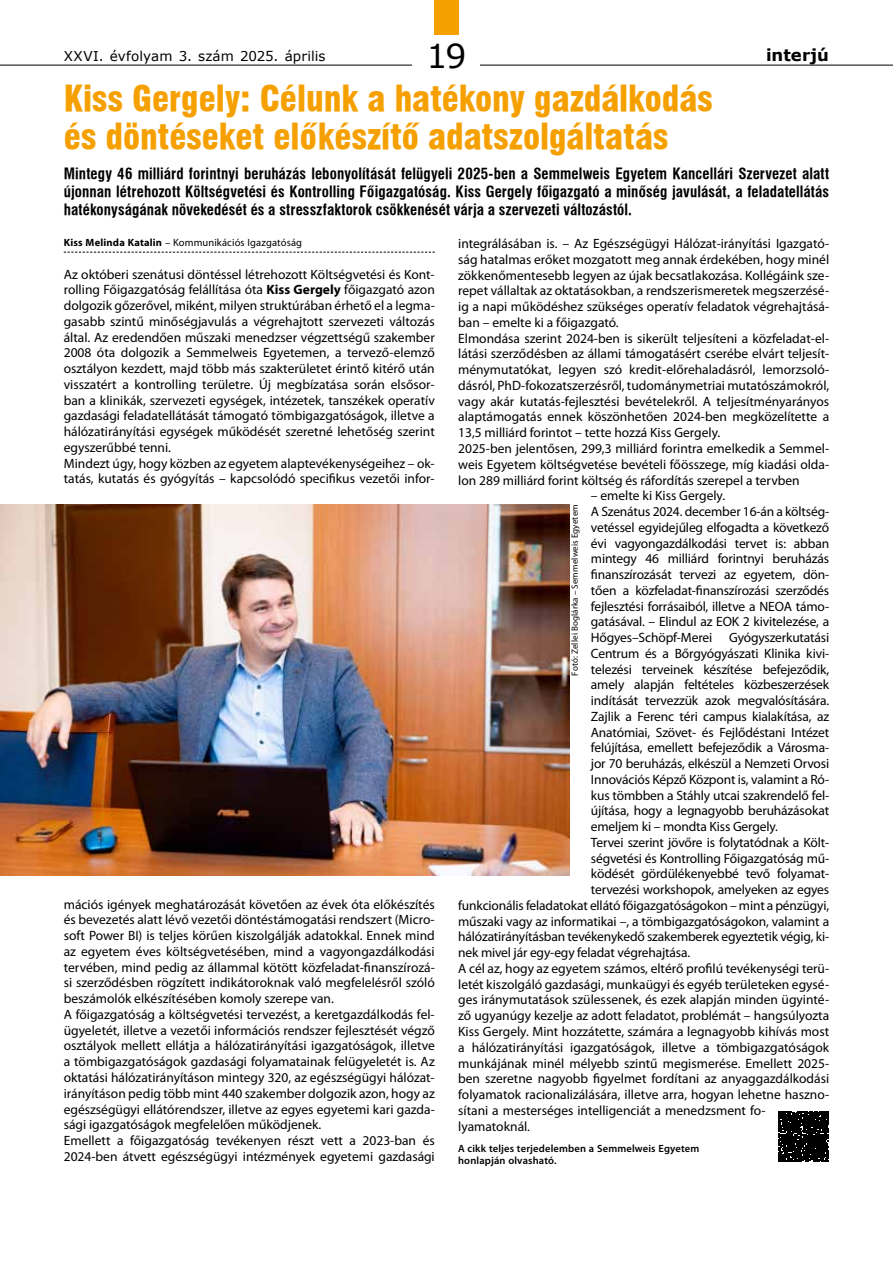
<style>
.page{position:relative;width:893px;height:1263px;background:#fff}
.page>*{position:absolute;margin:0;border:0;box-sizing:border-box;transform-origin:0 0}
.t1{font:34.5px/37.5px "Swiss 721 Blk Cn PFL";color:#f6a000}
.t2{font:33px "Verdana";color:#000}
.t3{font:700 16.5px "Verdana";color:#000}
.t4{font:700 15px/18px "Swiss 721 Cn PFL";letter-spacing:.01em;color:#000;text-align:justify}
.t5{font:13.5px/15.8px "Myriad Pro";color:#000}
.t6{font:13.5px "Verdana";letter-spacing:.005em;color:#000}
.t7{font:600 10.5px/12px "Myriad Pro";letter-spacing:.015em;color:#000}
.t8{font:10.5px "Myriad Pro";letter-spacing:.01em;color:#000}
.t9{font:9px "Myriad Pro";letter-spacing:.015em;color:#000}
.s1{font-weight:700}
</style>
<div class="page">
<hr style="left:0;top:65px;width:893px;height:1px;background:#000">
<div style="left:413px;top:32px;width:67px;height:45px;background:#fff"></div>
<svg style="left:64px;top:252px;width:371px;height:1px"></svg>
<div style="left:434px;top:0;width:24px;height:34px;background:#f6a000"></div>
<div style="left:778px;top:1111px;width:51px;height:51px;background:#000"></div>
<img style="left:0;top:504px;width:570px;height:372px">
<h2 class="t2" style="left:427px;top:35px;width:41px">19</h2>
<h1 class="t1" style="left:64px;top:80px;width:650px">Kiss Gergely: Célunk a hatékony gazdálkodás és döntéseket előkészítő adatszolgáltatás</h1>
<p class="t4" style="left:64px;top:165px;width:767px">Mintegy 46 milliárd forintnyi beruházás lebonyolítását felügyeli 2025-ben a Semmelweis Egyetem Kancellári Szervezet alatt újonnan létrehozott Költségvetési és Kontrolling Főigazgatóság. Kiss Gergely főigazgató a minőség javulását, a feladatellátás hatékonyságának növekedését és a stresszfaktorok csökkenését várja a szervezeti változástól.</p>
<p class="t8" style="left:64px;top:236px;width:240px"><span class="s1">Kiss Melinda Katalin</span> – Kommunikációs Igazgatóság</p>
<p class="t5" style="left:64px;top:266px;width:373px">Az októberi szenátusi döntéssel létrehozott Költségvetési és Kont&shy;rolling Főigazgatóság felállítása óta <span class="s1">Kiss Gergely</span> főigazgató azon dolgozik gőzerővel, miként, milyen struktúrában érhető el a legma&shy;gasabb szintű minőségjavulás a végrehajtott szervezeti változás által. Az eredendően műszaki menedzser végzettségű szakember 2008 óta dolgozik a Semmelweis Egyetemen, a tervező-elemző osztályon kezdett, majd több más szakterületet érintő kitérő után visszatért a kontrolling területre. Új megbízatása során elsősor&shy;ban a klinikák, szervezeti egységek, intézetek, tanszékek operatív gazdasági feladatellátását támogató tömbigazgatóságok, illetve a hálózatirányítási egységek működését szeretné lehetőség szerint egyszerűbbé tenni.<br>Mindezt úgy, hogy közben az egyetem alaptevékenységeihez – ok&shy;tatás, kutatás és gyógyítás – kapcsolódó specifikus vezetői infor-</p>
<p class="t6" style="left:64px;top:48px;width:263px">XXVI. évfolyam 3. szám 2025. április</p>
<p class="t3" style="left:766px;top:44px;width:64px">interjú</p>
<p class="t5" style="left:458px;top:236px;width:373px">integrálásában is. – Az Egészségügyi Hálózat-irányítási Igazgató&shy;ság hatalmas erőket mozgatott meg annak érdekében, hogy minél zökkenőmentesebb legyen az újak becsatlakozása. Kollégáink sze&shy;repet vállaltak az oktatásokban, a rendszerismeretek megszerzésé&shy;ig a napi működéshez szükséges operatív feladatok végrehajtásá&shy;ban – emelte ki a főigazgató.<br>Elmondása szerint 2024-ben is sikerült teljesíteni a közfeladat-el&shy;látási szerződésben az állami támogatásért cserébe elvárt teljesít&shy;ménymutatókat, legyen szó kredit-előrehaladásról, lemorzsoló&shy;dásról, PhD-fokozatszerzésről, tudománymetriai mutatószámokról, vagy akár kutatás-fejlesztési bevételekről. A teljesítményarányos alaptámogatás ennek köszönhetően 2024-ben megközelítette a 13,5 milliárd forintot – tette hozzá Kiss Gergely.<br>2025-ben jelentősen, 299,3 milliárd forintra emelkedik a Semmel&shy;weis Egyetem költségvetése bevételi főösszege, míg kiadási olda&shy;lon 289 milliárd forint költség és ráfordítás szerepel a tervben</p>
<p class="t5" style="left:591px;top:488px;width:240px">– emelte ki Kiss Gergely.<br>A Szenátus 2024. december 16-án a költség&shy;vetéssel egyidejűleg elfogadta a következő évi vagyongazdálkodási tervet is: abban mintegy 46 milliárd forintnyi beruházás finanszírozását tervezi az egyetem, dön&shy;tően a közfeladat-finanszírozási szerződés fejlesztési forrásaiból, illetve a NEOA támo&shy;gatásával. – Elindul az EOK 2 kivitelezése, a Hőgyes–Schöpf-Merei</p>
<p class="t9" style="left:569px;top:676px;width:173px;rotate:-90deg">Fotó: Zellei Boglárka – Semmelweis Egyetem</p>
<p class="t5" style="left:729px;top:629px;width:102px">Gyógyszerkutatási</p>
<p class="t5" style="left:591px;top:645px;width:240px">Centrum és a Bőrgyógyászati Klinika kivi-</p>
<p class="t5" style="left:591px;top:661px;width:240px">telezési terveinek készítése befejeződik,</p>
<p class="t5" style="left:591px;top:677px;width:240px">amely alapján feltételes közbeszerzések</p>
<p class="t5" style="left:591px;top:692px;width:240px">indítását tervezzük azok megvalósítására.</p>
<p class="t5" style="left:591px;top:708px;width:240px">Zajlik a Ferenc téri campus kialakítása, az</p>
<p class="t5" style="left:591px;top:724px;width:240px">Anatómiai, Szövet- és Fejlődéstani Intézet</p>
<p class="t5" style="left:591px;top:740px;width:240px">felújítása, emellett befejeződik a Városma-</p>
<p class="t5" style="left:591px;top:755px;width:240px">jor 70 beruházás, elkészül a Nemzeti Orvosi</p>
<p class="t5" style="left:591px;top:771px;width:240px">Innovációs Képző Központ is, valamint a Ró-</p>
<p class="t5" style="left:591px;top:787px;width:240px">kus tömbben a Stáhly utcai szakrendelő fel-</p>
<p class="t5" style="left:591px;top:803px;width:240px">újítása, hogy a legnagyobb beruházásokat</p>
<p class="t5" style="left:591px;top:818px;width:188px">emeljem ki – mondta Kiss Gergely.</p>
<p class="t5" style="left:591px;top:834px;width:240px">Tervei szerint jövőre is folytatódnak a Költ-</p>
<p class="t5" style="left:591px;top:850px;width:240px">ségvetési és Kontrolling Főigazgatóság mű-</p>
<p class="t5" style="left:591px;top:866px;width:240px">ködését gördülékenyebbé tevő folyamat-</p>
<p class="t5" style="left:591px;top:881px;width:240px">tervezési workshopok, amelyeken az egyes</p>
<p class="t5" style="left:458px;top:897px;width:372px">funkcionális feladatokat ellátó főigazgatóságokon – mint a pénzügyi,</p>
<p class="t5" style="left:458px;top:913px;width:372px">műszaki vagy az informatikai –, a tömbigazgatóságokon, valamint a</p>
<p class="t5" style="left:458px;top:929px;width:372px">hálózatirányításban tevékenykedő szakemberek egyeztetik végig, ki-</p>
<p class="t5" style="left:458px;top:944px;width:233px">nek mivel jár egy-egy feladat végrehajtása.</p>
<p class="t5" style="left:458px;top:960px;width:372px">A cél az, hogy az egyetem számos, eltérő profilú tevékenységi terü-</p>
<p class="t5" style="left:458px;top:976px;width:372px">letét kiszolgáló gazdasági, munkaügyi és egyéb területeken egysé-</p>
<p class="t5" style="left:458px;top:992px;width:372px">ges iránymutatások szülessenek, és ezek alapján minden ügyinté-</p>
<p class="t5" style="left:458px;top:1007px;width:372px">ző ugyanúgy kezelje az adott feladatot, problémát – hangsúlyozta</p>
<p class="t5" style="left:458px;top:1023px;width:372px">Kiss Gergely. Mint hozzátette, számára a legnagyobb kihívás most</p>
<p class="t5" style="left:458px;top:1039px;width:372px">a hálózatirányítási igazgatóságok, illetve a tömbigazgatóságok</p>
<p class="t5" style="left:458px;top:1055px;width:372px">munkájának minél mélyebb szintű megismerése. Emellett 2025-</p>
<p class="t5" style="left:458px;top:1071px;width:373px">ben szeretne nagyobb figyelmet fordítani az anyaggazdálkodási</p>
<p class="t5" style="left:458px;top:1086px;width:372px">folyamatok racionalizálására, illetve arra, hogyan lehetne haszno-</p>
<p class="t5" style="left:458px;top:1102px;width:309px">sítani a mesterséges intelligenciát a menedzsment fo-</p>
<p class="t5" style="left:458px;top:1118px;width:73px">lyamatoknál.</p>
<p class="t5" style="left:64px;top:896px;width:373px">mációs igények meghatározását követően az évek óta előkészítés és bevezetés alatt lévő vezetői döntéstámogatási rendszert (Micro&shy;soft Power BI) is teljes körűen kiszolgálják adatokkal. Ennek mind az egyetem éves költségvetésében, mind a vagyongazdálkodási tervében, mind pedig az állammal kötött közfeladat-finanszírozá&shy;si szerződésben rögzített indikátoroknak való megfelelésről szóló beszámolók elkészítésében komoly szerepe van.<br>A főigazgatóság a költségvetési tervezést, a keretgazdálkodás fel&shy;ügyeletét, illetve a vezetői információs rendszer fejlesztését végző osztályok mellett ellátja a hálózatirányítási igazgatóságok, illetve a tömbigazgatóságok gazdasági folyamatainak felügyeletét is. Az oktatási hálózatirányításon mintegy 320, az egészségügyi hálózat&shy;irányításon pedig több mint 440 szakember dolgozik azon, hogy az egészségügyi ellátórendszer, illetve az egyes egyetemi kari gazda&shy;sági igazgatóságok megfelelően működjenek.<br>Emellett a főigazgatóság tevékenyen részt vett a 2023-ban és 2024-ben átvett egészségügyi intézmények egyetemi gazdasági</p>
<p class="t7" style="left:458px;top:1143px;width:243px">A cikk teljes terjedelemben a Semmelweis Egyetem honlapján olvasható.</p>
</div>
